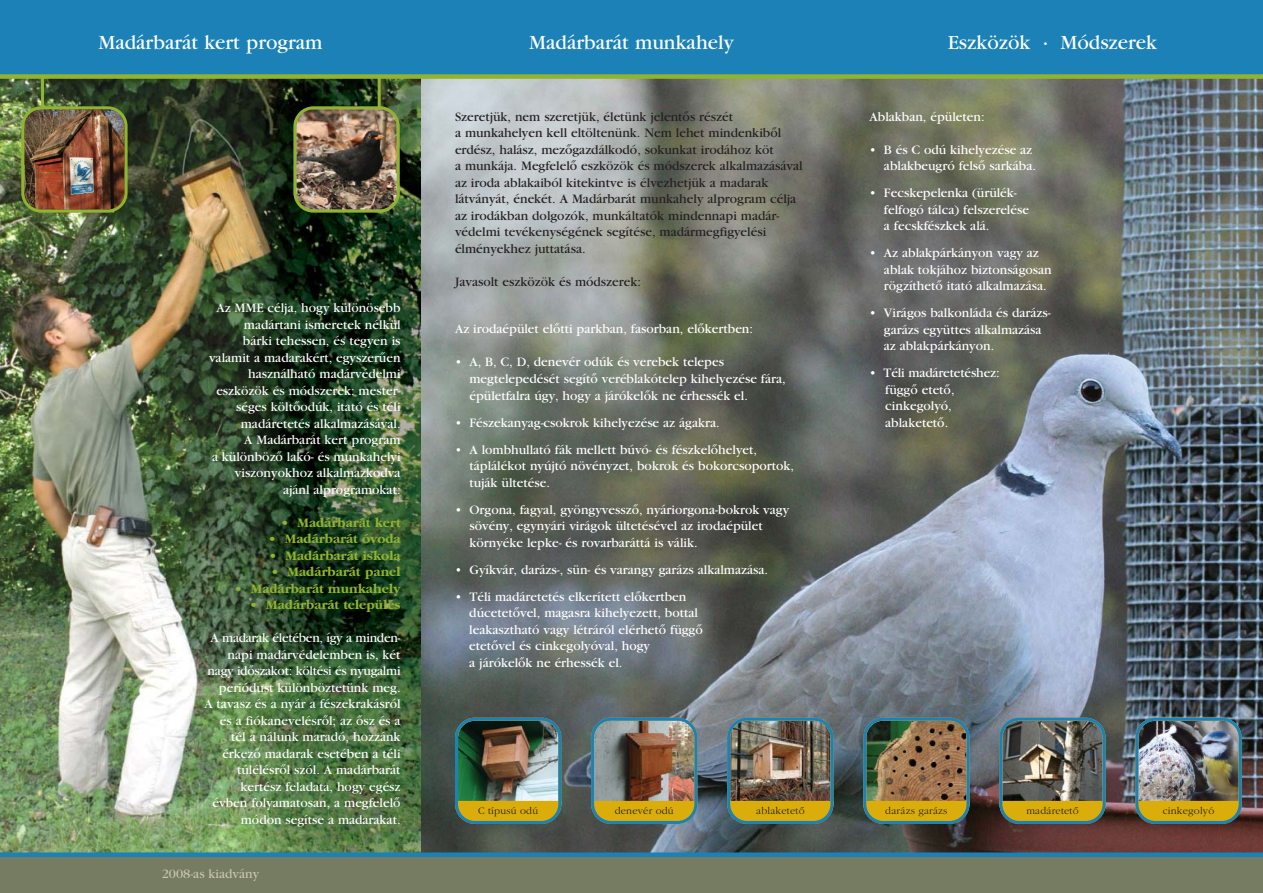
<style>
.page{position:relative;width:1263px;height:893px;background:#fff}
.page>*{position:absolute;margin:0;border:0;box-sizing:border-box;transform-origin:0 0}
.t1{font:21px "Garamond Book H";color:#fff}
.t2{font:13.5px/16.5px "Garamond Book H";color:#fff}
.t3{font:13.5px/16.5px "Garamond Book H";color:#231f20}
.t4{font:13.5px "Garamond Bold H";color:#91b32f}
.t5{font:13.5px "Garamond Book H";color:#c9c5b0}
.t6{font:10.5px "Garamond Light H";letter-spacing:.02em;color:#231f20}
</style>
<div class="page">
<img style="left:0;top:79px;width:421px;height:773px">
<hr style="left:41px;top:76px;width:3px;height:47px;background:#91b32f">
<hr style="left:378px;top:75px;width:3px;height:47px;background:#91b32f">
<img style="left:293px;top:106px;width:107px;height:107px">
<img style="left:21px;top:106px;width:107px;height:107px">
<img style="left:421px;top:79px;width:842px;height:773px">
<div style="left:0;top:0;width:1263px;height:77px;background:#1b81b6"></div>
<div style="left:0;top:74px;width:1263px;height:5px;background:#91b32f"></div>
<div style="left:0;top:855px;width:1263px;height:38px;background:#757c61"></div>
<div style="left:0;top:852px;width:1263px;height:5px;background:#1b81b6"></div>
<img style="left:455px;top:718px;width:106px;height:106px">
<img style="left:591px;top:718px;width:106px;height:106px">
<img style="left:727px;top:718px;width:106px;height:106px">
<img style="left:863px;top:718px;width:106px;height:106px">
<img style="left:999px;top:718px;width:107px;height:106px">
<img style="left:1135px;top:718px;width:107px;height:106px">
<h1 class="t1" style="left:98px;top:35px;width:226px">Madárbarát kert program</h1>
<h1 class="t1" style="left:529px;top:35px;width:206px">Madárbarát munkahely</h1>
<h1 class="t1" style="left:948px;top:35px;width:211px">Eszközök · Módszerek</h1>
<p class="t2" style="left:209px;top:301px;width:193px;text-align:right">Az MME célja, hogy különösebb madártani ismeretek nélkül<br>bárki tehessen, és tegyen is valamit a madarakért, egyszerûen használható madárvédelmi eszközök és módszerek: mester&shy;séges költôodúk, itató és téli madáretetés alkalmazásával.<br>A Madárbarát kert program<br>a különbözô lakó- és munkahelyi viszonyokhoz alkalmazkodva ajánl alprogramokat:</p>
<p class="t4" style="left:281px;top:517px;width:121px">• Madárbarát kert</p>
<p class="t4" style="left:268px;top:534px;width:134px">• Madárbarát óvoda</p>
<p class="t4" style="left:269px;top:550px;width:133px">• Madárbarát iskola</p>
<p class="t4" style="left:271px;top:567px;width:131px">• Madárbarát panel</p>
<p class="t4" style="left:234px;top:583px;width:168px">• Madárbarát munkahely</p>
<p class="t4" style="left:250px;top:600px;width:152px">• Madárbarát település</p>
<p class="t2" style="left:204px;top:631px;width:198px;text-align:right">A madarak életében, így a minden&shy;napi madárvédelemben is, két nagy idôszakot: költési és nyugalmi periódust különböztetünk meg.<br>A tavasz és a nyár a fészekrakásról és a fiókanevelésrôl; az ôsz és a tél a nálunk maradó, hozzánk érkezô madarak esetében a téli túlélésrôl szól. A madárbarát kertész feladata, hogy egész évben folyamatosan, a megfelelô módon segítse a madarakat.</p>
<p class="t5" style="left:162px;top:869px;width:99px">2008-as kiadvány</p>
<p class="t3" style="left:455px;top:109px;width:349px">Szeretjük, nem szeretjük, életünk jelentôs részét<br>a munkahelyen kell eltöltenünk. Nem lehet mindenkibôl erdész, halász, mezôgazdálkodó, sokunkat irodához köt<br>a munkája. Megfelelô eszközök és módszerek alkalmazásával az iroda ablakaiból kitekintve is élvezhetjük a madarak látványát, énekét. A Madárbarát munkahely alprogram célja az irodákban dolgozók, munkáltatók mindennapi madár&shy;védelmi tevékenységének segítése, madármegfigyelési élményekhez juttatása.</p>
<p class="t3" style="left:455px;top:274px;width:187px">Javasolt eszközök és módszerek:</p>
<p class="t2" style="left:455px;top:322px;width:300px">Az irodaépület elôtti parkban, fasorban, elôkertben:</p>
<p class="t2" style="left:469px;top:355px;width:318px;text-indent:-14px">• A, B, C, D, denevér odúk és verebek telepes megtelepedését segítô veréblakótelep kihelyezése fára, épületfalra úgy, hogy a járókelôk ne érhessék el.</p>
<p class="t2" style="left:455px;top:415px;width:266px">• Fészekanyag-csokrok kihelyezése az ágakra.</p>
<p class="t2" style="left:469px;top:442px;width:326px;text-indent:-14px">• A lombhullató fák mellett búvó- és fészkelôhelyet, táplálékot nyújtó növényzet, bokrok és bokorcsoportok, tuják ültetése.</p>
<p class="t2" style="left:469px;top:502px;width:321px;text-indent:-14px">• Orgona, fagyal, gyöngyvesszô, nyáriorgona-bokrok vagy sövény, egynyári virágok ültetésével az irodaépület környéke lepke- és rovarbaráttá is válik.</p>
<p class="t2" style="left:455px;top:562px;width:314px">• Gyíkvár, darázs-, sün- és varangy garázs alkalmazása.</p>
<p class="t2" style="left:469px;top:589px;width:235px;text-indent:-14px">• Téli madáretetés elkerített elôkertben dúcetetôvel, magasra kihelyezett, bottal leakasztható vagy létráról elérhetô függô etetôvel és cinkegolyóval, hogy<br>a járókelôk ne érhessék el.</p>
<p class="t2" style="left:869px;top:109px;width:117px">Ablakban, épületen:</p>
<p class="t2" style="left:869px;top:142px;width:168px;text-align:right">• B és C odú kihelyezése az ablakbeugró felsô sarkába.</p>
<p class="t2" style="left:884px;top:186px;width:147px;text-indent:-14px">• Fecskepelenka (ürülék&shy;felfogó tálca) felszerelése a fecskfészkek alá.</p>
<p class="t2" style="left:884px;top:246px;width:169px;text-indent:-14px">• Az ablakpárkányon vagy az ablak tokjához biztonságosan rögzíthetô itató alkalmazása.</p>
<p class="t2" style="left:884px;top:306px;width:168px;text-indent:-14px">• Virágos balkonláda és darázs&shy;garázs együttes alkalmazása az ablakpárkányon.</p>
<p class="t2" style="left:885px;top:366px;width:116px;text-indent:-16px">• Téli madáretetéshez: függô etetô, cinkegolyó, ablaketetô.</p>
<p class="t6" style="left:478px;top:806px;width:62px">C típusú odú</p>
<p class="t6" style="left:615px;top:806px;width:61px">denevér odú</p>
<p class="t6" style="left:756px;top:806px;width:50px">ablaketetô</p>
<p class="t6" style="left:885px;top:806px;width:64px">darázs garázs</p>
<p class="t6" style="left:1026px;top:806px;width:54px">madáretetô</p>
<p class="t6" style="left:1163px;top:806px;width:53px">cinkegolyó</p>
</div>
